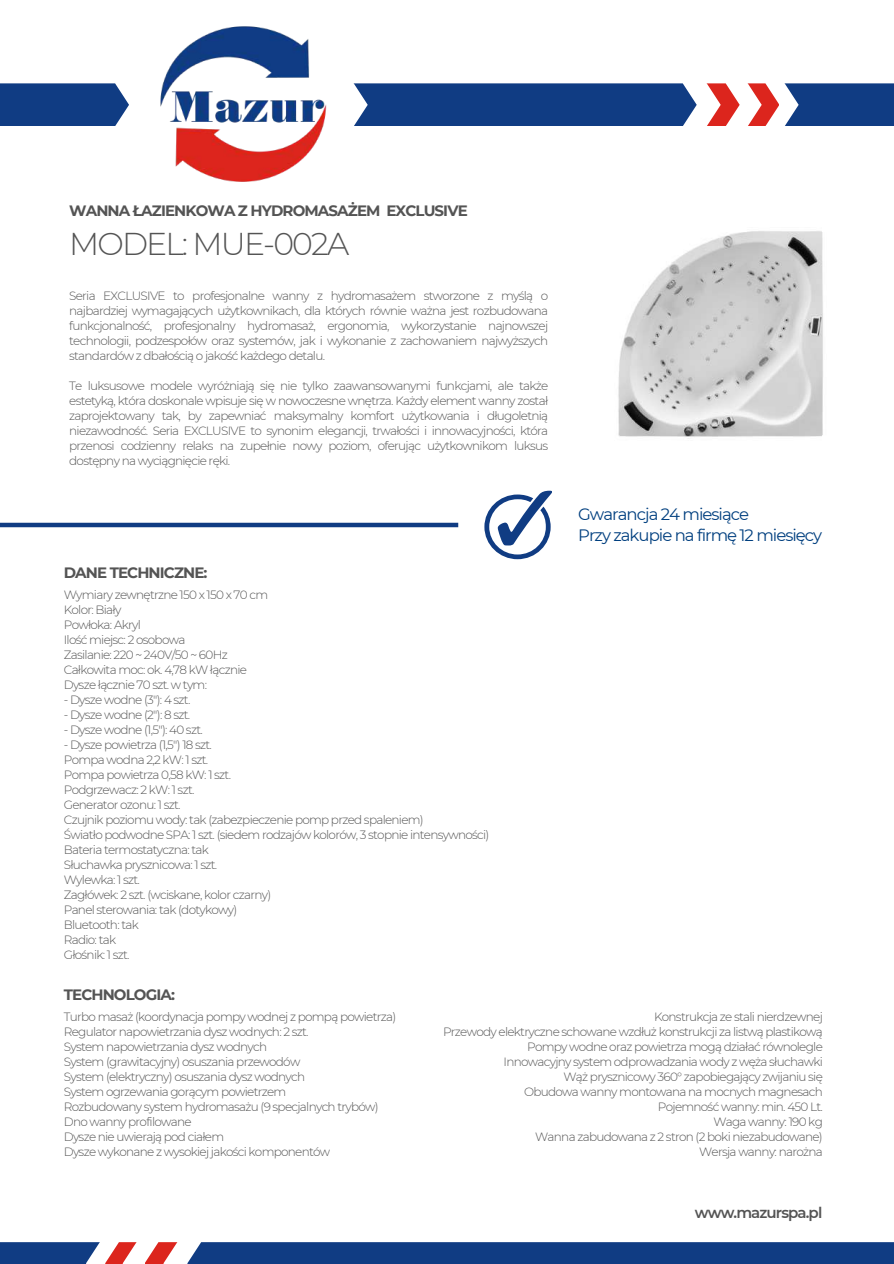
<style>
.page{position:relative;width:894px;height:1264px;background:#fff}
.page>*{position:absolute;margin:0;border:0;box-sizing:border-box;transform-origin:0 0}
.t1{font:300 31.5px "Montserrat";letter-spacing:-.06em;color:#545454}
.t2{font:16.5px/20.2px "Montserrat";letter-spacing:-.06em;color:#003f7f}
.t3{font:700 15px "Montserrat";letter-spacing:-.06em;color:#545454}
.t4{font:600 15px "Montserrat";letter-spacing:-.06em;color:#545454}
.t5{font:300 12px/15px "Montserrat";letter-spacing:-.06em;color:#545454}
</style>
<div class="page">
<div style="left:0;top:1242px;width:539px;height:21px;background:#103c83"></div>
<svg style="left:86px;top:1242px;width:19px;height:21px"></svg>
<svg style="left:105px;top:1242px;width:18px;height:21px"></svg>
<svg style="left:123px;top:1242px;width:21px;height:21px"></svg>
<svg style="left:144px;top:1242px;width:19px;height:21px"></svg>
<div style="left:163px;top:1240px;width:627px;height:23px;background:#fff"></div>
<div style="left:187px;top:1242px;width:706px;height:21px;background:#103c83"></div>
<div style="left:0;top:83px;width:129px;height:43px;background:#103c83"></div>
<svg style="left:90px;top:83px;width:803px;height:43px"></svg>
<img style="left:143px;top:26px;width:199px;height:156px">
<img style="left:618px;top:231px;width:205px;height:208px">
<div style="left:0;top:522px;width:458px;height:5px;background:#103c83"></div>
<svg style="left:484px;top:490px;width:68px;height:69px"></svg>
<p class="t3" style="left:69px;top:201px;width:400px">WANNA ŁAZIENKOWA Z HYDROMASAŻEM EXCLUSIVE</p>
<h1 class="t1" style="left:69px;top:225px;width:281px">MODEL: MUE-002A</h1>
<p class="t5" style="left:69px;top:288px;width:480px;text-align:justify">Seria EXCLUSIVE to profesjonalne wanny z hydromasażem stworzone z myślą o najbardziej wymagających użytkownikach, dla których równie ważna jest rozbudowana funkcjonalność, profesjonalny hydromasaż, ergonomia, wykorzystanie najnowszej technologii, podzespołów oraz systemów, jak i wykonanie z zachowaniem najwyższych standardów z dbałością ojakość każdego detalu.</p>
<p class="t5" style="left:69px;top:378px;width:480px;text-align:justify">Te luksusowe modele wyróżniają się nie tylko zaawansowanymi funkcjami, ale także estetyką, która doskonale wpisuje się w nowoczesne wnętrza. Każdy element wanny został zaprojektowany tak, by zapewniać maksymalny komfort użytkowania i długoletnią niezawodność. Seria EXCLUSIVE to synonim elegancji, trwałości i innowacyjności, która przenosi codzienny relaks na zupełnie nowy poziom, oferując użytkownikom luksus dostępny na wyciągnięcie ręki.</p>
<h2 class="t2" style="left:578px;top:504px;width:245px">Gwarancja 24 miesiące<br>Przy zakupie na firmę 12 miesięcy</h2>
<p class="t3" style="left:64px;top:563px;width:145px">DANE TECHNICZNE:</p>
<p class="t5" style="left:64px;top:587px;width:206px">Wymiary zewnętrzne 150 x 150 x 70 cm<br>Kolor: Biały<br>Powłoka: Akryl<br>Ilość miejsc: 2 osobowa<br>Zasilanie: 220 ~ 240V/50 ~ 60Hz<br>Całkowita moc: ok. 4,78 kW łącznie<br>Dysze łącznie 70 szt. w tym:</p>
<p class="t5" style="left:64px;top:692px;width:128px">- Dysze wodne (3"): 4 szt.</p>
<p class="t5" style="left:64px;top:707px;width:128px">- Dysze wodne (2"): 8 szt.</p>
<p class="t5" style="left:64px;top:722px;width:140px">- Dysze wodne (1,5"): 40 szt.</p>
<p class="t5" style="left:64px;top:737px;width:427px">- Dysze powietrza (1,5") 18 szt.<br>Pompa wodna 2,2 kW: 1 szt.<br>Pompa powietrza 0,58 kW: 1 szt.<br>Podgrzewacz: 2 kW: 1 szt.<br>Generator ozonu: 1 szt.<br>Czujnik poziomu wody: tak (zabezpieczenie pomp przed spaleniem)<br>Światło podwodne SPA: 1 szt. (siedem rodzajów kolorów, 3 stopnie intensywności)<br>Bateria termostatyczna: tak<br>Słuchawka prysznicowa: 1 szt.<br>Wylewka: 1 szt.<br>Zagłówek: 2 szt. (wciskane, kolor czarny)<br>Panel sterowania: tak (dotykowy)<br>Bluetooth: tak<br>Radio: tak<br>Głośnik: 1 szt.</p>
<p class="t3" style="left:64px;top:985px;width:113px">TECHNOLOGIA:</p>
<p class="t5" style="left:64px;top:1009px;width:334px">Turbo masaż (koordynacja pompy wodnej z pompą powietrza)<br>Regulator napowietrzania dysz wodnych: 2 szt.<br>System napowietrzania dysz wodnych<br>System (grawitacyjny) osuszania przewodów<br>System (elektryczny) osuszania dysz wodnych<br>System ogrzewania gorącym powietrzem<br>Rozbudowany system hydromasażu (9 specjalnych trybów)<br>Dno wanny profilowane<br>Dysze nie uwierają pod ciałem<br>Dysze wykonane z wysokiej jakości komponentów</p>
<p class="t5" style="left:443px;top:1009px;width:381px;text-align:right">Konstrukcja ze stali nierdzewnej<br>Przewody elektryczne schowane wzdłuż konstrukcji za listwą plastikową Pompy wodne oraz powietrza mogą działać równolegle<br>Innowacyjny system odprowadzania wody z węża słuchawki<br>Wąż prysznicowy 360° zapobiegający zwijaniu się<br>Obudowa wanny montowana na mocnych magnesach<br>Pojemność wanny: min. 450 Lt.<br>Waga wanny: 190 kg<br>Wanna zabudowana z 2 stron (2 boki niezabudowane)<br>Wersja wanny: narożna</p>
<p class="t4" style="left:694px;top:1203px;width:129px">www.mazurspa.pl</p>
</div>
